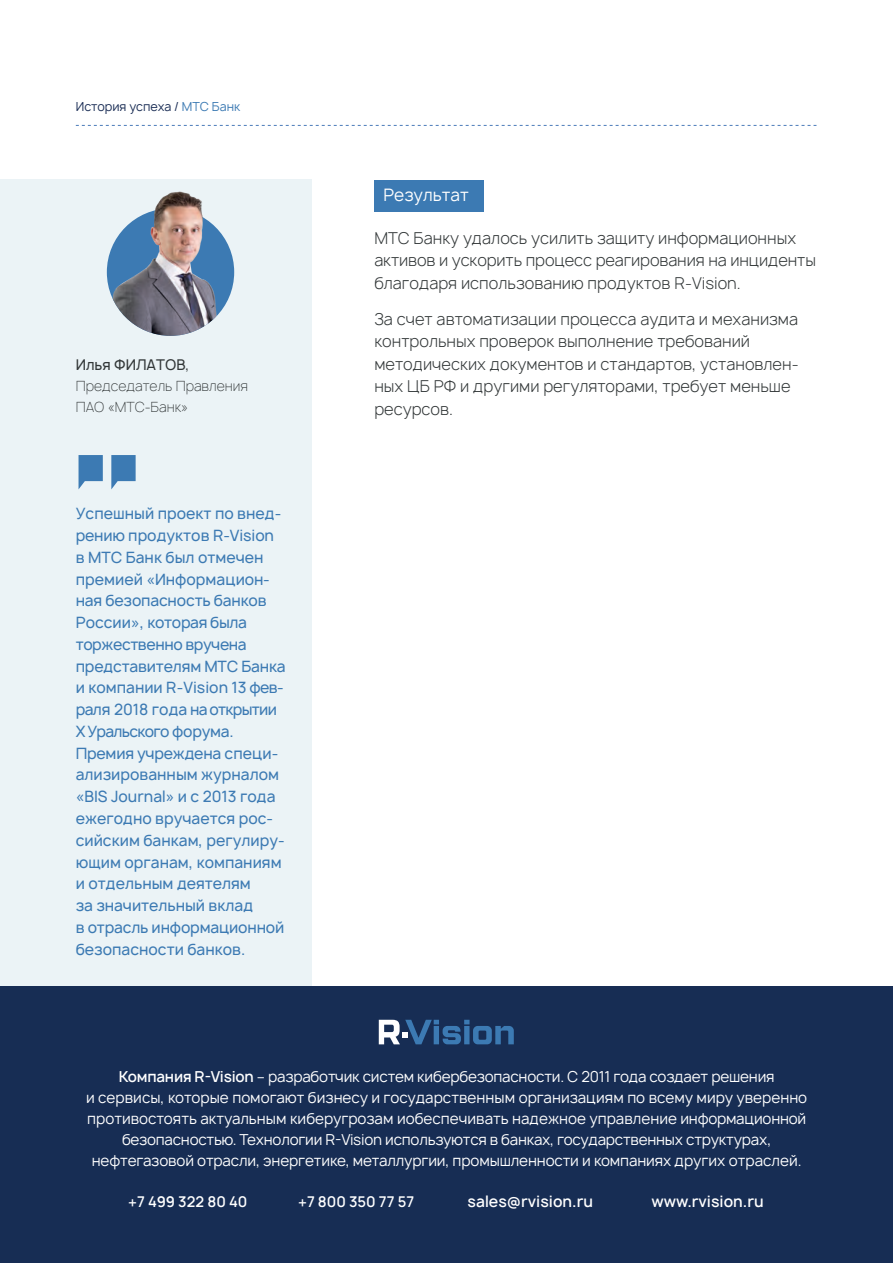
<style>
.page{position:relative;width:893px;height:1263px;background:#fff}
.page>*{position:absolute;margin:0;border:0;box-sizing:border-box;transform-origin:0 0}
.t1{font:16.5px "Manrope";color:#fff}
.t2{font:300 15.75px/22.5px "Manrope";color:#323738}
.t3{font:500 15px/21.8px "Manrope";color:#3c7ab3}
.t4{font:600 15px "Manrope";color:#fff}
.t5{font:14.55px/21px "Manrope";letter-spacing:-.01em;color:#fff;text-align:center}
.t6{font:600 14.25px "Manrope";color:#fff}
.t7{font:500 14.25px "Manrope";color:#323738}
.t8{font:100 13.5px/21px "Manrope";color:#323738}
.t9{font:12px "Manrope";color:#192c54}
.s1{color:#3c7ab3}
.s2{font-weight:400}
.s3{font-weight:600}
</style>
<div class="page">
<div style="left:0;top:180px;width:311px;height:1083px;background:#ebf3f6"></div>
<div style="left:374px;top:180px;width:109px;height:31px;background:#3c7ab3"></div>
<svg style="left:76px;top:125px;width:740px;height:1px"></svg>
<div style="left:0;top:987px;width:893px;height:276px;background:#172d54"></div>
<svg style="left:79px;top:455px;width:24px;height:34px"></svg>
<svg style="left:111px;top:455px;width:25px;height:34px"></svg>
<img style="left:107px;top:191px;width:127px;height:145px">
<svg style="left:379px;top:1020px;width:135px;height:24px"></svg>
<p class="t9" style="left:76px;top:99px;width:166px">История успеха / <span class="s1">МТС Банк</span></p>
<p class="t7" style="left:76px;top:356px;width:115px">Илья ФИЛАТОВ<span class="s2">,</span></p>
<p class="t8" style="left:76px;top:375px;width:174px">Председатель Правления<br>ПАО «МТС-Банк»</p>
<p class="t3" style="left:76px;top:503px;width:211px">Успешный проект по внед&shy;рению продуктов R-Vision в МТС Банк был отмечен премией «Информацион&shy;ная безопасность банков<br>России», которая была торжественно вручена представителям МТС Банка и компании R-Vision 13 фев&shy;раля 2018 года на открытии<br>Х Уральского форума.<br>Премия учреждена специ&shy;ализированным журналом «BIS Journal» и с 2013 года ежегодно вручается рос&shy;сийским банкам, регулиру&shy;ющим органам, компаниям и отдельным деятелям<br>за значительный вклад<br>в отрасль информационной безопасности банков.</p>
<p class="t1" style="left:383px;top:184px;width:87px">Результат</p>
<p class="t2" style="left:374px;top:227px;width:443px">МТС Банку удалось усилить защиту информационных активов и ускорить процесс реагирования на инциденты благодаря использованию продуктов R-Vision.</p>
<p class="t2" style="left:374px;top:308px;width:426px">За счет автоматизации процесса аудита и механизма контрольных проверок выполнение требований методических документов и стандартов, установлен&shy;ных ЦБ РФ и другими регуляторами, требует меньше ресурсов.</p>
<p class="t5" style="left:86px;top:1066px;width:723px"><span class="s3">Компания R-Vision</span> – разработчик систем кибербезопасности. С 2011 года создает решения<br>и сервисы, которые помогают бизнесу и государственным организациям по всему миру уверенно противостоять актуальным киберугрозам иобеспечивать надежное управление информационной безопасностью. Технологии R-Vision используются в банках, государственных структурах, нефтегазовой отрасли, энергетике, металлургии, промышленности и компаниях других отраслей.</p>
<p class="t6" style="left:128px;top:1192px;width:121px">+7 499 322 80 40</p>
<p class="t6" style="left:298px;top:1192px;width:118px">+7 800 350 77 57</p>
<p class="t4" style="left:468px;top:1191px;width:127px">sales@rvision.ru</p>
<p class="t4" style="left:651px;top:1191px;width:114px">www.rvision.ru</p>
</div>
